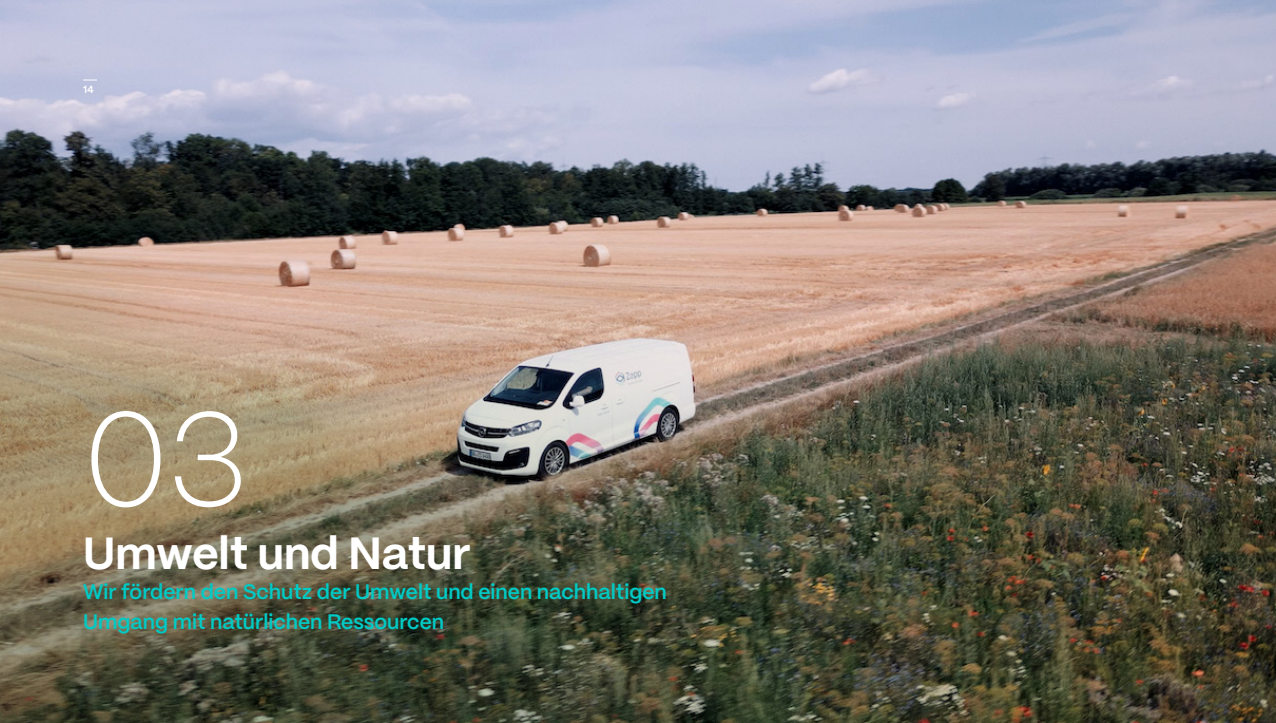
<style>
.page{position:relative;width:1276px;height:723px;background:#fff}
.page>*{position:absolute;margin:0;border:0;box-sizing:border-box;transform-origin:0 0}
.t1{font:200 135px "PP Mori";color:#fff}
.t2{font:700 45px "PP Mori";color:#fff}
.t3{font:600 21px/30px "PP Mori";color:#00cac5}
.t4{font:600 10.5px "PP Mori";color:#fff}
</style>
<div class="page">
<img style="left:0;top:0;width:1276px;height:723px">
<svg style="left:83px;top:80px;width:14px;height:1px"></svg>
<p class="t4" style="left:83px;top:80px;width:12px">14</p>
<h1 class="t1" style="left:83px;top:346px;width:166px">03</h1>
<h2 class="t2" style="left:83px;top:513px;width:389px">Umwelt und Natur</h2>
<p class="t3" style="left:83px;top:575px;width:585px">Wir fördern den Schutz der Umwelt und einen nachhaltigen<br>Umgang mit natürlichen Ressourcen</p>
</div>
